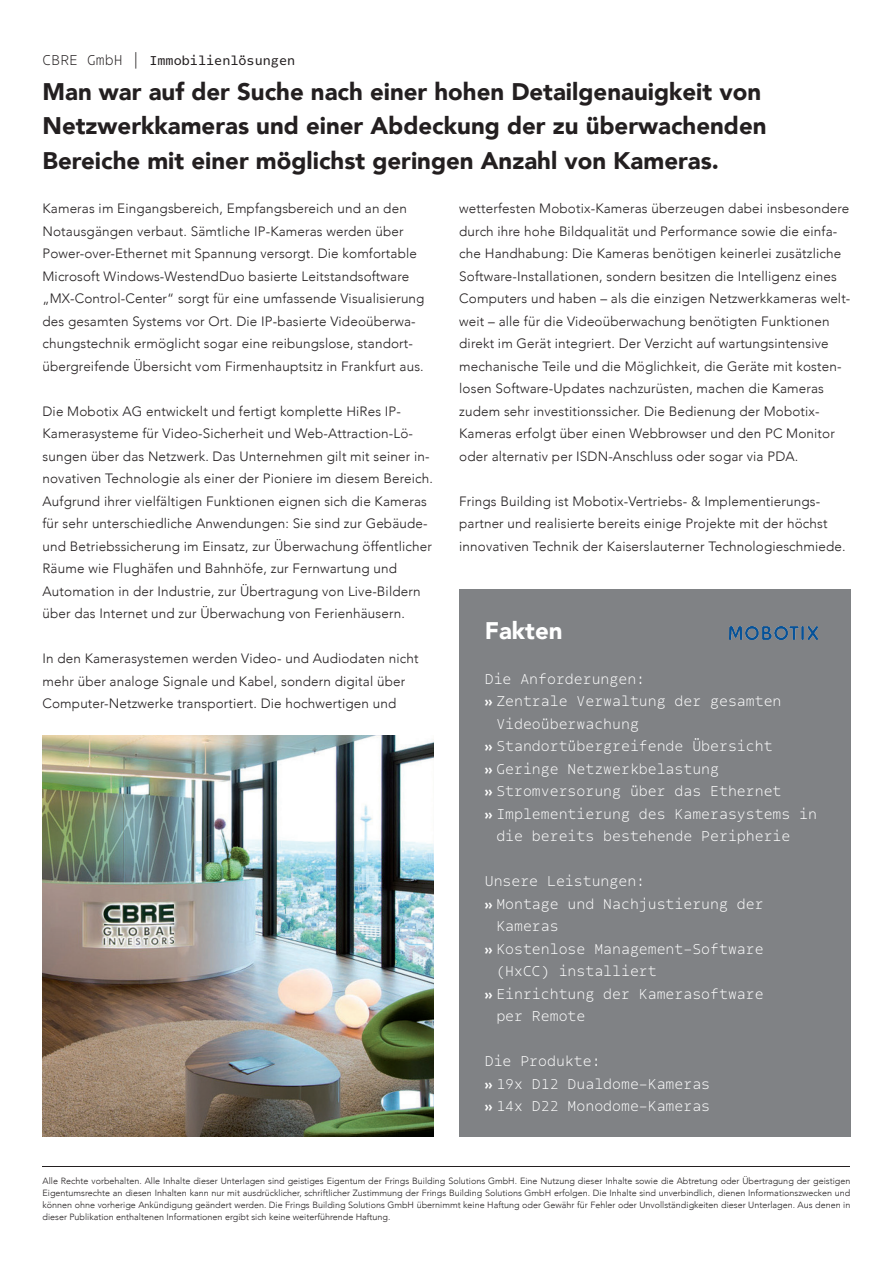
<style>
.page{position:relative;width:893px;height:1263px;background:#fff}
.page>*{position:absolute;margin:0;border:0;box-sizing:border-box;transform-origin:0 0}
.t1{font:900 24px/34.5px "Avenir";color:#231f20}
.t2{font:900 24px "Avenir";color:#fff}
.t3{font:300 15px/22.5px "Odisseia";color:#fff}
.t4{font:300 13.5px/22.5px "Avenir";letter-spacing:.01em;color:#231f20}
.t5{font:13.5px "Odisseia";color:#231f20}
.t6{font:300 9px/12px "Avenir";color:#231f20;text-align:justify}
.s1{font-weight:300;font-size:15px}
.s2{font-family:"Avenir";font-weight:900;font-size:13.5px}
</style>
<div class="page">
<hr style="left:43px;top:1166px;width:807px;height:1px;background:#231f20">
<img style="left:43px;top:736px;width:391px;height:401px">
<div style="left:459px;top:589px;width:391px;height:548px;background:#808285"></div>
<img style="left:729px;top:626px;width:89px;height:14px">
<p class="t5" style="left:43px;top:52px;width:254px"><span class="s1">CBRE GmbH |</span> Immobilienlösungen</p>
<h1 class="t1" style="left:43px;top:73px;width:725px">Man war auf der Suche nach einer hohen Detailgenauigkeit von<br>Netzwerkkameras und einer Abdeckung der zu überwachenden<br>Bereiche mit einer möglichst geringen Anzahl von Kameras.</h1>
<p class="t4" style="left:43px;top:197px;width:383px">Kameras im Eingangsbereich, Empfangsbereich und an den Notausgängen verbaut. Sämtliche IP-Kameras werden über Power-over-Ethernet mit Spannung versorgt. Die komfortable Microsoft Windows-WestendDuo basierte Leitstandsoftware „MX-Control-Center“ sorgt für eine umfassende Visualisierung des gesamten Systems vor Ort. Die IP-basierte Videoüberwa&shy;chungstechnik ermöglicht sogar eine reibungslose, standort&shy;übergreifende Übersicht vom Firmenhauptsitz in Frankfurt aus.</p>
<p class="t4" style="left:43px;top:400px;width:392px">Die Mobotix AG entwickelt und fertigt komplette HiRes IP-Kamerasysteme für Video-Sicherheit und Web-Attraction-Lö&shy;sungen über das Netzwerk. Das Unternehmen gilt mit seiner in&shy;novativen Technologie als einer der Pioniere im diesem Bereich.<br>Aufgrund ihrer vielfältigen Funktionen eignen sich die Kameras für sehr unterschiedliche Anwendungen: Sie sind zur Gebäude&shy;und Betriebssicherung im Einsatz, zur Überwachung öffentlicher Räume wie Flughäfen und Bahnhöfe, zur Fernwartung und Automation in der Industrie, zur Übertragung von Live-Bildern über das Internet und zur Überwachung von Ferienhäusern.</p>
<p class="t4" style="left:43px;top:647px;width:377px">In den Kamerasystemen werden Video- und Audiodaten nicht mehr über analoge Signale und Kabel, sondern digital über<br>Computer-Netzwerke transportiert. Die hochwertigen und</p>
<p class="t4" style="left:459px;top:197px;width:393px">wetterfesten Mobotix-Kameras überzeugen dabei insbesondere durch ihre hohe Bildqualität und Performance sowie die einfa&shy;che Handhabung: Die Kameras benötigen keinerlei zusätzliche Software-Installationen, sondern besitzen die Intelligenz eines Computers und haben – als die einzigen Netzwerkkameras welt&shy;weit – alle für die Videoüberwachung benötigten Funktionen direkt im Gerät integriert. Der Verzicht auf wartungsintensive mechanische Teile und die Möglichkeit, die Geräte mit kosten&shy;losen Software-Updates nachzurüsten, machen die Kameras zudem sehr investitionssicher. Die Bedienung der Mobotix-Kameras erfolgt über einen Webbrowser und den PC Monitor oder alternativ per ISDN-Anschluss oder sogar via PDA.</p>
<p class="t4" style="left:459px;top:490px;width:388px">Frings Building ist Mobotix-Vertriebs- &amp; Implementierungs&shy;partner und realisierte bereits einige Projekte mit der höchst innovativen Technik der Kaiserslauterner Technologieschmiede.</p>
<h1 class="t2" style="left:485px;top:610px;width:79px">Fakten</h1>
<p class="t3" style="left:485px;top:667px;width:162px">Die Anforderungen:</p>
<p class="t3" style="left:485px;top:690px;width:298px"><span class="s2">››</span> Zentrale Verwaltung der gesamten</p>
<p class="t3" style="left:496px;top:712px;width:144px">Videoüberwachung</p>
<p class="t3" style="left:485px;top:735px;width:289px"><span class="s2">››</span> Standortübergreifende Übersicht</p>
<p class="t3" style="left:485px;top:757px;width:236px"><span class="s2">››</span> Geringe Netzwerkbelastung</p>
<p class="t3" style="left:485px;top:780px;width:298px"><span class="s2">››</span> Stromversorung über das Ethernet</p>
<p class="t3" style="left:485px;top:802px;width:334px"><span class="s2">››</span> Implementierung des Kamerasystems in</p>
<p class="t3" style="left:496px;top:825px;width:296px">die bereits bestehende Peripherie</p>
<p class="t3" style="left:485px;top:870px;width:162px">Unsere Leistungen:</p>
<p class="t3" style="left:485px;top:892px;width:280px"><span class="s2">››</span> Montage und Nachjustierung der</p>
<p class="t3" style="left:496px;top:915px;width:64px">Kameras</p>
<p class="t3" style="left:485px;top:937px;width:280px"><span class="s2">››</span> Kostenlose Management-Software</p>
<p class="t3" style="left:496px;top:960px;width:162px">(HxCC) installiert</p>
<p class="t3" style="left:485px;top:982px;width:280px"><span class="s2">››</span> Einrichtung der Kamerasoftware</p>
<p class="t3" style="left:496px;top:1005px;width:91px">per Remote</p>
<p class="t3" style="left:485px;top:1050px;width:227px">Die Produkte:<br><span class="s2">››</span> 19x D12 Dualdome-Kameras <span class="s2">››</span> 14x D22 Monodome-Kameras</p>
<p class="t6" style="left:43px;top:1175px;width:809px">Alle Rechte vorbehalten. Alle Inhalte dieser Unterlagen sind geistiges Eigentum der Frings Building Solutions GmbH. Eine Nutzung dieser Inhalte sowie die Abtretung oder Übertragung der geistigen Eigentumsrechte an diesen Inhalten kann nur mit ausdrücklicher, schriftlicher Zustimmung der Frings Building Solutions GmbH erfolgen. Die Inhalte sind unverbindlich, dienen Informationszwecken und können ohne vorherige Ankündigung geändert werden. Die Frings Building Solutions GmbH übernimmt keine Haftung oder Gewähr für Fehler oder Unvollständigkeiten dieser Unterlagen. Aus denen in dieser Publikation enthaltenen Informationen ergibt sich keine weiterführende Haftung.</p>
</div>
